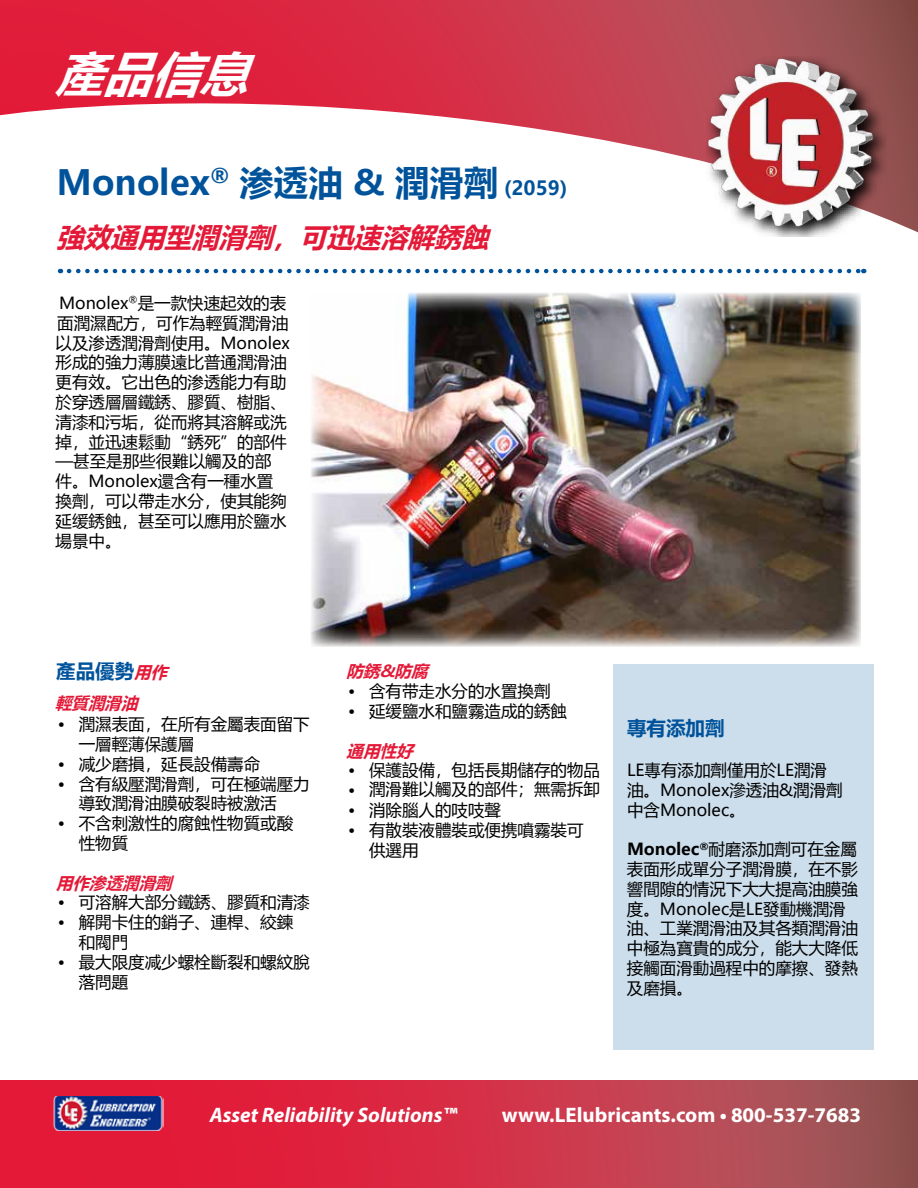
<style>
.page{position:relative;width:918px;height:1188px;background:#fff}
.page>*{position:absolute;margin:0;border:0;box-sizing:border-box;transform-origin:0 0}
.t1{font:italic 700 48px "Microsoft Ya Hei";color:#fff}
.t2{font:700 34.5px "Microsoft Ya Hei";color:#00539b}
.t3{font:italic 700 27px "Microsoft Ya Hei";color:#e31937}
.t4{font:700 21px "Myriad Pro";color:#fff}
.t5{font:italic 700 21px "Myriad Pro";color:#fff}
.t6{font:700 19.5px "Microsoft Ya Hei";color:#00539b}
.t7{font:16.5px/19.8px "Microsoft Ya Hei";color:#000}
.t8{font:italic 700 16.5px "Microsoft Ya Hei";color:#e31937}
.t9{font:italic 700 16.5px "Microsoft Ya Hei";color:#e31937}
.s1{font-style:inherit}
.s2{font-size:19.5px}
.s3{font-style:italic;font-size:16.5px;color:#e31937}
.s4{font-weight:700}
</style>
<div class="page">
<svg style="left:0;top:0;width:918px;height:237px"></svg>
<svg style="left:0;top:1081px;width:918px;height:107px;background:#cb3347"></svg>
<img style="left:706px;top:56px;width:180px;height:180px">
<img style="left:53px;top:1096px;width:110px;height:35px">
<svg style="left:69px;top:269px;width:795px;height:4px"></svg>
<img style="left:311px;top:293px;width:550px;height:354px">
<div style="left:614px;top:665px;width:260px;height:385px;background:#ccddeb"></div>
<h1 class="t1" style="left:56px;top:40px;width:217px">產品信息</h1>
<h2 class="t2" style="left:57px;top:158px;width:513px">Monolex<sup>®</sup> <span class="s1">渗透油 &amp; 潤滑劑</span> <span class="s2">(2059)</span></h2>
<h3 class="t3" style="left:57px;top:218px;width:443px">強效通用型潤滑劑，可迅速溶解銹蝕</h3>
<p class="t7" style="left:56px;top:293px;width:236px">Monolex<sup>®</sup>是一款快速起效的表面潤濕配方，可作為輕質潤滑油以及渗透潤滑劑使用。Monolex形成的強力薄膜遠比普通潤滑油更有效。它出色的渗透能力有助於穿透層層鐵銹、膠質、樹脂、清漆和污垢，從而將其溶解或洗掉，並迅速鬆動“銹死”的部件—甚至是那些很難以觸及的部件。Monolex還含有一種水置換劑，可以帶走水分，使其能夠延缓銹蝕，甚至可以應用於鹽水場景中。</p>
<p class="t6" style="left:56px;top:657px;width:118px">產品優勢<span class="s3">用作</span></p>
<p class="t9" style="left:55px;top:691px;width:90px">輕質潤滑油</p>
<p class="t7" style="left:79px;top:714px;width:232px;text-indent:-21px">• 潤濕表面，在所有金屬表面留下一層輕薄保護層</p>
<p class="t7" style="left:58px;top:753px;width:204px">• 减少磨損，延長設備壽命</p>
<p class="t7" style="left:79px;top:773px;width:232px;text-indent:-21px">• 含有級壓潤滑劑，可在極端壓力導致潤滑油膜破裂時被激活</p>
<p class="t7" style="left:79px;top:813px;width:216px;text-indent:-21px">• 不含刺激性的腐蝕性物質或酸性物質</p>
<p class="t8" style="left:56px;top:871px;width:123px">用作渗透<span class="s1">潤滑劑</span></p>
<p class="t7" style="left:58px;top:892px;width:254px">• 可溶解大部分鐵銹、膠質和清漆</p>
<p class="t7" style="left:79px;top:912px;width:216px;text-indent:-21px">• 解開卡住的銷子、連桿、絞鍊和閥門</p>
<p class="t7" style="left:79px;top:951px;width:232px;text-indent:-21px">• 最大限度减少螺栓斷裂和螺紋脫落問題</p>
<p class="t8" style="left:347px;top:660px;width:88px">防<span class="s1">銹</span>&amp;防腐</p>
<p class="t7" style="left:348px;top:681px;width:204px">• 含有带走水分的水置換劑</p>
<p class="t7" style="left:348px;top:701px;width:221px">• 延缓鹽水和鹽霧造成的銹蝕</p>
<p class="t8" style="left:347px;top:739px;width:73px"><span class="s1">通</span>用性好</p>
<p class="t7" style="left:348px;top:760px;width:254px">• 保護設備，包括長期儲存的物品</p>
<p class="t7" style="left:348px;top:779px;width:254px">• 潤滑難以觸及的部件；無需拆卸</p>
<p class="t7" style="left:348px;top:800px;width:155px">• 消除腦人的吱吱聲</p>
<p class="t7" style="left:369px;top:819px;width:216px;text-indent:-21px">• 有散裝液體裝或便携噴霧裝可供選用</p>
<p class="t6" style="left:627px;top:715px;width:99px">專有添加劑</p>
<p class="t7" style="left:627px;top:760px;width:217px">LE專有添加劑僅用於LE潤滑油。Monolex滲透油&amp;潤滑劑中含Monolec。</p>
<p class="t7" style="left:627px;top:839px;width:232px"><span class="s4">Monolec</span><sup>®</sup>耐磨添加劑可在金屬表面形成單分子潤滑膜，在不影響間隙的情況下大大提高油膜強度。Monolec是LE發動機潤滑油、工業潤滑油及其各類潤滑油中極為寶貴的成分，能大大降低接觸面滑動過程中的摩擦、發熱及磨損。</p>
<p class="t5" style="left:210px;top:1102px;width:249px">Asset Reliability Solutions™</p>
<p class="t4" style="left:502px;top:1102px;width:361px">www.LElubricants.com • 800-537-7683</p>
</div>
